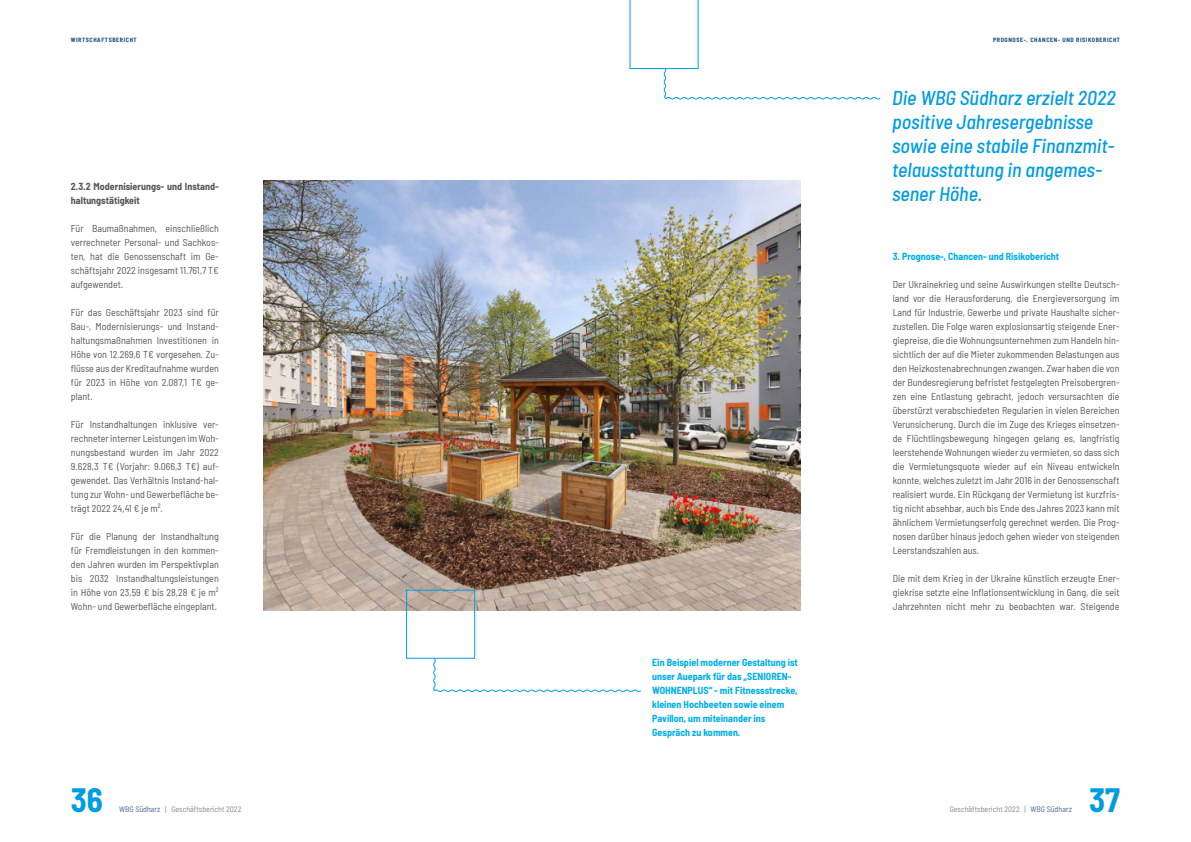
<style>
.page{position:relative;width:1191px;height:842px;background:#fff}
.page>*{position:absolute;margin:0;border:0;box-sizing:border-box;transform-origin:0 0}
.t1{font:700 semi-condensed 33px "Barlow";color:#009ce1}
.t2{font:italic 500 semi-condensed 20px/24px "Barlow";color:#009ce1}
.t3{font:semi-condensed 10px/14px "Barlow";color:#575756;text-align:justify}
.t4{font:700 semi-condensed 10px/14px "Barlow";color:#00aee9}
.t5{font:700 semi-condensed 10px/14px "Barlow";color:#575756}
.t6{font:semi-condensed 8px "Barlow";color:#878786}
.t7{font:700 semi-condensed 6px "Barlow";letter-spacing:.1em;color:#154a7d}
.s1{color:#496492}
.s2{color:#7785ab}
</style>
<div class="page">
<img style="left:264px;top:180px;width:536px;height:431px">
<div style="left:406px;top:590px;width:69px;height:69px;border:1px solid #009ce1"></div>
<svg style="left:433px;top:658px;width:208px;height:34px"></svg>
<svg style="left:629px;top:0;width:252px;height:100px"></svg>
<p class="t7" style="left:71px;top:37px;width:67px">WIRTSCHAFTSBERICHT</p>
<p class="t5" style="left:71px;top:180px;width:149px">2.3.2 Modernisierungs- und Instand&shy;haltungstätigkeit</p>
<p class="t3" style="left:71px;top:222px;width:149px">Für Baumaßnahmen, einschließlich verrechneter Personal- und Sachkos&shy;ten, hat die Genossenschaft im Ge&shy;schäftsjahr 2022 insgesamt 11.761,7 T€ aufgewendet.</p>
<p class="t3" style="left:71px;top:306px;width:149px">Für das Geschäftsjahr 2023 sind für Bau-, Modernisierungs- und Instand&shy;haltungsmaßnahmen Investitionen in Höhe von 12.269,6 T€ vorgesehen. Zu&shy;flüsse aus der Kreditaufnahme wurden für 2023 in Höhe von 2.087,1 T€ ge&shy;plant.</p>
<p class="t3" style="left:71px;top:418px;width:149px">Für Instandhaltungen inklusive ver&shy;rechneter interner Leistungen im Woh&shy;nungsbestand wurden im Jahr 2022<br>9.628,3 T€ (Vorjahr: 9.066,3 T€) auf&shy;gewendet. Das Verhältnis Instand-hal&shy;tung zur Wohn- und Gewerbefläche be&shy;trägt 2022 24,41 € je m².</p>
<p class="t3" style="left:71px;top:530px;width:149px">Für die Planung der Instandhaltung für Fremdleistungen in den kommen&shy;den Jahren wurden im Perspektivplan bis 2032 Instandhaltungsleistungen in Höhe von 23,59 € bis 28,28 € je m²<br>Wohn- und Gewerbefläche eingeplant.</p>
<p class="t4" style="left:652px;top:656px;width:147px">Ein Beispiel moderner Gestaltung ist unser Auepark für das „SENIOREN-<br>WOHNENPLUS“ - mit Fitnessstrecke, kleinen Hochbeeten sowie einem<br>Pavillon, um miteinander ins<br>Gespräch zu kommen.</p>
<p class="t7" style="left:993px;top:37px;width:129px">PROGNOSE-, CHANCEN- UND RISIKOBERICHT</p>
<h2 class="t2" style="left:892px;top:88px;width:225px">Die WBG Südharz erzielt 2022 positive Jahresergebnisse sowie eine stabile Finanzmit&shy;telausstattung in angemes&shy;sener Höhe.</h2>
<p class="t4" style="left:892px;top:250px;width:168px">3. Prognose-, Chancen- und Risikobericht</p>
<p class="t3" style="left:892px;top:278px;width:228px">Der Ukrainekrieg und seine Auswirkungen stellte Deutsch&shy;land vor die Herausforderung, die Energieversorgung im Land für Industrie, Gewerbe und private Haushalte sicher&shy;zustellen. Die Folge waren explosionsartig steigende Ener&shy;giepreise, die die Wohnungsunternehmen zum Handeln hin&shy;sichtlich der auf die Mieter zukommenden Belastungen aus den Heizkostenabrechnungen zwangen. Zwar haben die von der Bundesregierung befristet festgelegten Preisobergren&shy;zen eine Entlastung gebracht, jedoch versursachten die überstürzt verabschiedeten Regularien in vielen Bereichen Verunsicherung. Durch die im Zuge des Krieges einsetzen&shy;de Flüchtlingsbewegung hingegen gelang es, langfristig leerstehende Wohnungen wieder zu vermieten, so dass sich die Vermietungsquote wieder auf ein Niveau entwickeln konnte, welches zuletzt im Jahr 2016 in der Genossenschaft realisiert wurde. Ein Rückgang der Vermietung ist kurzfris&shy;tig nicht absehbar, auch bis Ende des Jahres 2023 kann mit ähnlichem Vermietungserfolg gerechnet werden. Die Prog&shy;nosen darüber hinaus jedoch gehen wieder von steigenden Leerstandszahlen aus.</p>
<p class="t3" style="left:892px;top:572px;width:228px">Die mit dem Krieg in der Ukraine künstlich erzeugte Ener&shy;giekrise setzte eine Inflationsentwicklung in Gang, die seit Jahrzehnten nicht mehr zu beobachten war. Steigende</p>
<h1 class="t1" style="left:71px;top:787px;width:34px">36</h1>
<p class="t6" style="left:119px;top:805px;width:124px"><span class="s1">WBG Südharz</span> <span class="s2">|</span> Geschäftsbericht 2022</p>
<p class="t6" style="left:949px;top:805px;width:124px">Geschäftsbericht 2022 <span class="s2">|</span> <span class="s1">WBG Südharz</span></p>
<h1 class="t1" style="left:1089px;top:787px;width:32px">37</h1>
</div>
